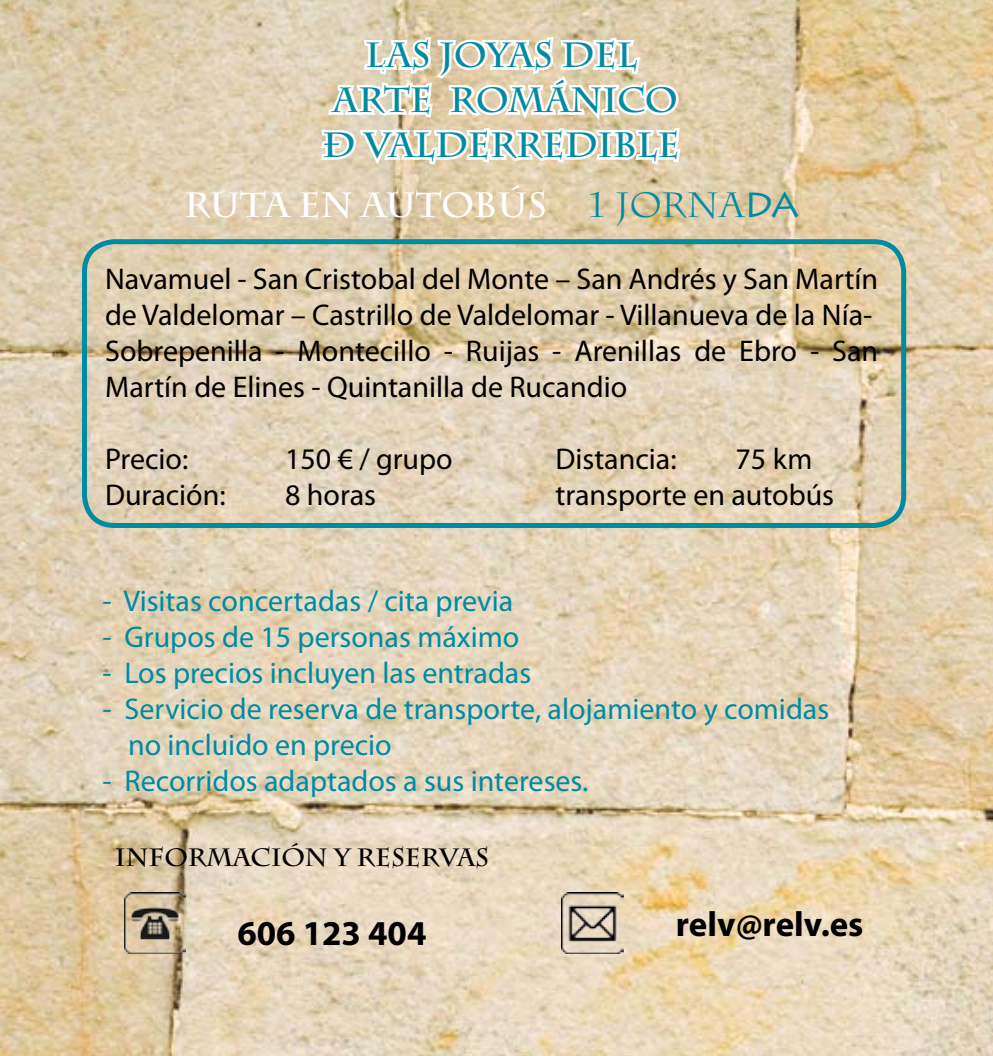
<style>
.page{position:relative;width:993px;height:1056px;background:#fff}
.page>*{position:absolute;margin:0;border:0;box-sizing:border-box;transform-origin:0 0}
.t1{font:700 35px/45px "Charlemagne Std";color:#008ba3;text-align:center}
.t2{font:700 35px "Charlemagne Std";letter-spacing:-.005em;color:#fff}
.t3{font:700 35px "Myriad Pro";color:#000}
.t4{font:30px/36px "Myriad Pro";color:#000}
.t5{font:30px/36px "Myriad Pro";color:#008ba3}
.t6{font:700 25px "Charlemagne Std";color:#000}
.s1{font-weight:400;color:#008ba3}
.s2{font-family:"Lithos Pro";font-weight:400;color:#008ba3}
</style>
<div class="page">
<img style="left:0;top:0;width:992px;height:1056px">
<div style="left:82px;top:239px;width:823px;height:289px;border:5px solid #008ba3;border-radius:30px"></div>
<svg style="left:318px;top:11px;width:366px;height:159px"></svg>
<img style="left:124px;top:893px;width:62px;height:61px">
<img style="left:561px;top:893px;width:62px;height:61px">
<p class="t1" style="left:322px;top:33px;width:359px">LAS JOYAS DEL<br>ARTE ROMÁNICO<br>Ð VALDERREDIBLE</p>
<p class="t2" style="left:184px;top:184px;width:616px">RUTA EN AUTOBÚS <span class="s1">1 JORNA</span><span class="s2">da</span></p>
<p class="t4" style="left:105px;top:260px;width:774px">Navamuel - San Cristobal del Monte – San Andrés y San Martín de Valdelomar – Castrillo de Valdelomar - Villanueva de la Nía-Sobrepenilla - Montecillo - Ruijas - Arenillas de Ebro - San Martín de Elines - Quintanilla de Rucandio</p>
<p class="t4" style="left:105px;top:440px;width:85px">Precio:</p>
<p class="t4" style="left:285px;top:440px;width:169px">150 € / grupo</p>
<p class="t4" style="left:555px;top:440px;width:123px">Distancia:</p>
<p class="t4" style="left:735px;top:440px;width:78px">75 km</p>
<p class="t4" style="left:105px;top:476px;width:122px">Duración:</p>
<p class="t4" style="left:285px;top:476px;width:92px">8 horas</p>
<p class="t4" style="left:555px;top:476px;width:280px">transporte en autobús</p>
<p class="t5" style="left:102px;top:583px;width:412px">- Visitas concertadas / cita previa</p>
<p class="t5" style="left:102px;top:619px;width:418px">- Grupos de 15 personas máximo</p>
<p class="t5" style="left:102px;top:655px;width:430px">- Los precios incluyen las entradas</p>
<p class="t5" style="left:128px;top:691px;width:702px;text-indent:-25px">- Servicio de reserva de transporte, alojamiento y comidas no incluido en precio</p>
<p class="t5" style="left:102px;top:763px;width:487px">- Recorridos adaptados a sus intereses.</p>
<p class="t6" style="left:115px;top:843px;width:375px">INFORMACIÓN Y RESERVAS</p>
<p class="t3" style="left:237px;top:910px;width:190px">606 123 404</p>
<p class="t3" style="left:675px;top:901px;width:189px">relv@relv.es</p>
</div>
